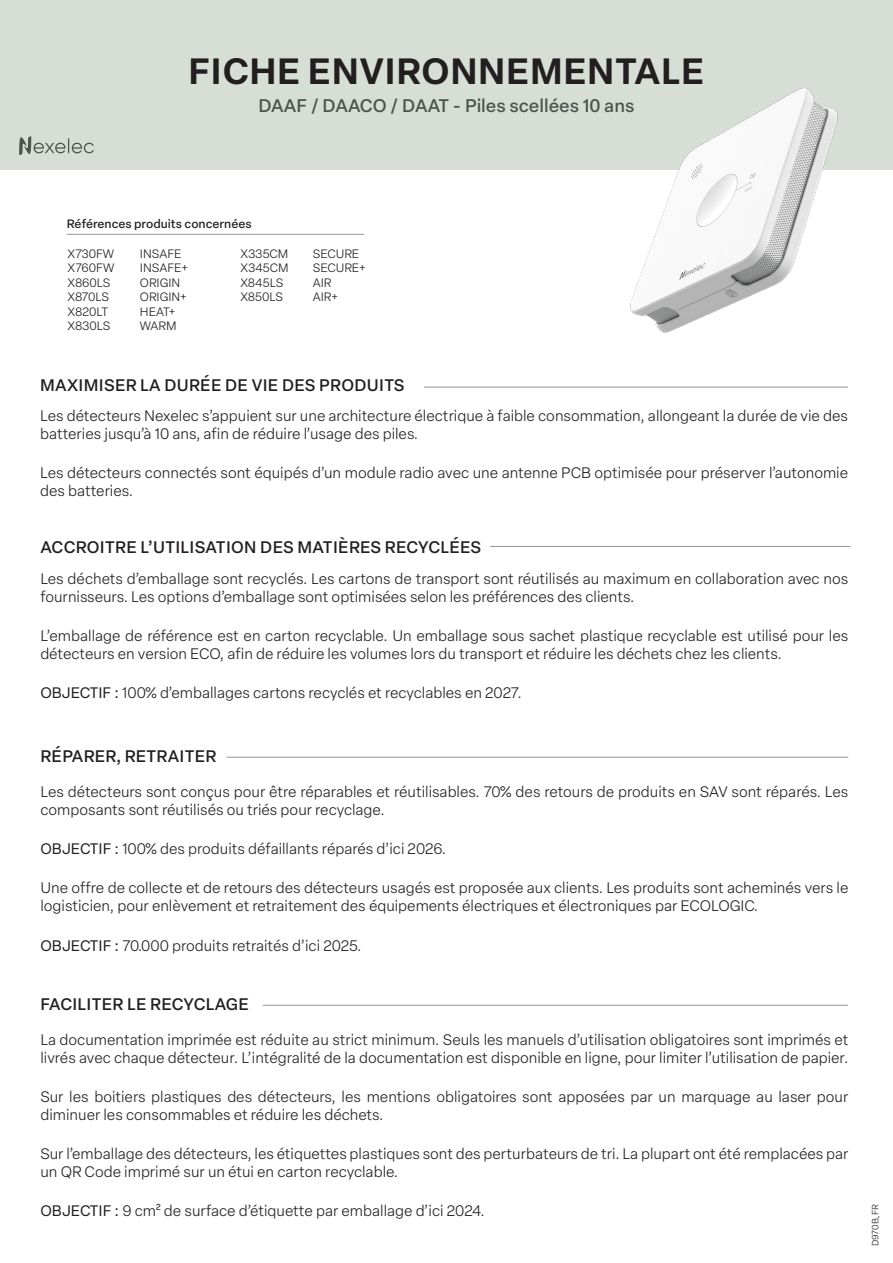
<style>
.page{position:relative;width:893px;height:1263px;background:#fff}
.page>*{position:absolute;margin:0;border:0;box-sizing:border-box;transform-origin:0 0}
.t1{font:600 36px "Elza Text";letter-spacing:.02em;color:#231f20}
.Caracteristiques_-_Sous-titre{font:500 18px "Elza Text";color:#4f5350}
.Caracteristiques_-_Titre_1{font:500 16.5px "Elza Text";letter-spacing:.02em;color:#231f20}
.Details_fonction{font:300 15px/18px "Elza Text";color:#231f20}
.Details_fonction-2{font:300 12px/14.4px "Elza Text";color:#231f20}
.Tableau-1ere_ligne{font:500 12px "Elza Text";color:#231f20}
.Fonctionnalites-Liste{font:300 9px "Elza Text";letter-spacing:-.01em;color:#231f20}
.s1{font-weight:400}
</style>
<div class="page">
<hr style="left:424px;top:387px;width:424px;height:1px;background:#979492">
<hr style="left:226px;top:757px;width:622px;height:1px;background:#979492">
<hr style="left:490px;top:546px;width:360px;height:1px;background:#979492">
<hr style="left:263px;top:1005px;width:585px;height:1px;background:#979492">
<div style="left:0;top:0;width:893px;height:169px;background:#d6ded5"></div>
<svg style="left:19px;top:136px;width:75px;height:19px"></svg>
<img style="left:629px;top:88px;width:215px;height:245px">
<hr style="left:67px;top:234px;width:297px;height:1px;background:#979492">
<p class="t1" style="left:188px;top:43px;width:517px">FICHE ENVIRONNEMENTALE</p>
<p class="Caracteristiques_-_Sous-titre" style="left:258px;top:92px;width:378px">DAAF / DAACO / DAAT - Piles scellées 10 ans</p>
<p class="Tableau-1ere_ligne" style="left:67px;top:214px;width:186px">Références produits concernées</p>
<p class="Details_fonction-2" style="left:68px;top:246px;width:48px">X730FW<br>X760FW<br>X860LS<br>X870LS<br>X820LT<br>X830LS</p>
<p class="Details_fonction-2" style="left:313px;top:246px;width:54px">SECURE<br>SECURE+<br>AIR<br>AIR+</p>
<p class="Details_fonction-2" style="left:140px;top:246px;width:50px">INSAFE<br>INSAFE+<br>ORIGIN<br>ORIGIN+<br>HEAT+<br>WARM</p>
<p class="Details_fonction-2" style="left:240px;top:246px;width:50px">X335CM<br>X345CM<br>X845LS<br>X850LS</p>
<p class="Caracteristiques_-_Titre_1" style="left:40px;top:372px;width:366px">MAXIMISER LA DURÉE DE VIE DES PRODUITS</p>
<p class="Details_fonction" style="left:40px;top:406px;width:809px">Les détecteurs Nexelec s’appuient sur une architecture électrique à faible consommation, allongeant la durée de vie des batteries jusqu’à 10 ans, afin de réduire l’usage des piles.</p>
<p class="Details_fonction" style="left:40px;top:463px;width:809px">Les détecteurs connectés sont équipés d’un module radio avec une antenne PCB optimisée pour préserver l’autonomie des batteries.</p>
<p class="Caracteristiques_-_Titre_1" style="left:40px;top:534px;width:442px">ACCROITRE L’UTILISATION DES MATIÈRES RECYCLÉES</p>
<p class="Details_fonction" style="left:40px;top:569px;width:809px">Les déchets d’emballage sont recyclés. Les cartons de transport sont réutilisés au maximum en collaboration avec nos fournisseurs. Les options d’emballage sont optimisées selon les préférences des clients.</p>
<p class="Details_fonction" style="left:40px;top:626px;width:809px">L’emballage de référence est en carton recyclable. Un emballage sous sachet plastique recyclable est utilisé pour les détecteurs en version ECO, afin de réduire les volumes lors du transport et réduire les déchets chez les clients.</p>
<p class="Details_fonction" style="left:40px;top:683px;width:483px"><span class="s1">OBJECTIF :</span> 100% d’emballages cartons recyclés et recyclables en 2027.</p>
<p class="Caracteristiques_-_Titre_1" style="left:41px;top:744px;width:177px">RÉPARER, RETRAITER</p>
<p class="Details_fonction" style="left:40px;top:782px;width:809px">Les détecteurs sont conçus pour être réparables et réutilisables. 70% des retours de produits en SAV sont réparés. Les composants sont réutilisés ou triés pour recyclage.</p>
<p class="Details_fonction" style="left:40px;top:839px;width:407px"><span class="s1">OBJECTIF :</span> 100% des produits défaillants réparés d’ici 2026.</p>
<p class="Details_fonction" style="left:40px;top:878px;width:809px">Une offre de collecte et de retours des détecteurs usagés est proposée aux clients. Les produits sont acheminés vers le logisticien, pour enlèvement et retraitement des équipements électriques et électroniques par ECOLOGIC.</p>
<p class="Details_fonction" style="left:40px;top:935px;width:323px"><span class="s1">OBJECTIF :</span> 70.000 produits retraités d’ici 2025.</p>
<p class="Caracteristiques_-_Titre_1" style="left:40px;top:992px;width:210px">FACILITER LE RECYCLAGE</p>
<p class="Details_fonction" style="left:40px;top:1029px;width:809px">La documentation imprimée est réduite au strict minimum. Seuls les manuels d’utilisation obligatoires sont imprimés et livrés avec chaque détecteur. L’intégralité de la documentation est disponible en ligne, pour limiter l’utilisation de papier.</p>
<p class="Details_fonction" style="left:40px;top:1087px;width:809px">Sur les boitiers plastiques des détecteurs, les mentions obligatoires sont apposées par un marquage au laser pour diminuer les consommables et réduire les déchets.</p>
<p class="Details_fonction" style="left:40px;top:1144px;width:809px">Sur l’emballage des détecteurs, les étiquettes plastiques sont des perturbateurs de tri. La plupart ont été remplacées par un QR Code imprimé sur un étui en carton recyclable.</p>
<p class="Details_fonction" style="left:40px;top:1201px;width:446px"><span class="s1">OBJECTIF :</span> 9 cm² de surface d’étiquette par emballage d’ici 2024.</p>
<p class="Fonctionnalites-Liste" style="left:869px;top:1246px;width:43px;rotate:-90deg">D970B_FR</p>
</div>
